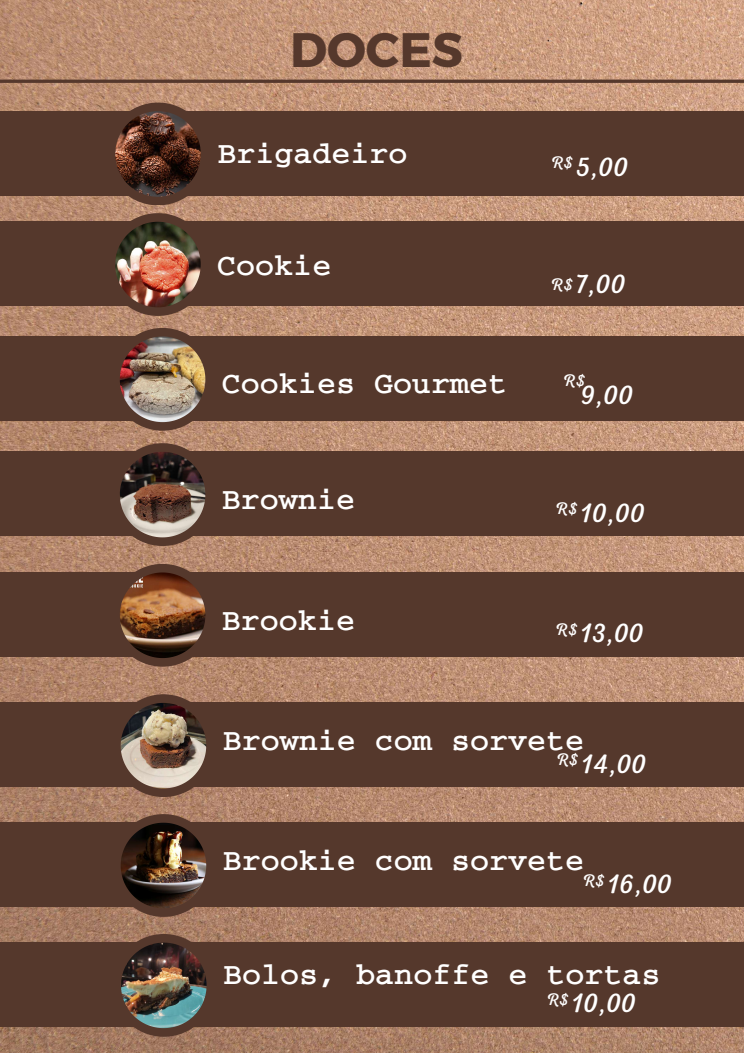
<style>
.page{position:relative;width:744px;height:1053px;background:#fff}
.page>*{position:absolute;margin:0;border:0;box-sizing:border-box;transform-origin:0 0}
.t1{font:700 48.28px "Montserrat";color:#55382c}
.t2{font:31.72px "Courier BOLD";color:#fff}
.t3{font:28.08px "RTL Adam Script Regular";color:#fff}
.t4{font:17px "RTL Adam Script Regular";color:#fff}
.s1{font-size:17px}
</style>
<div class="page">
<img style="left:0;top:0;width:744px;height:1052px">
<hr style="left:0;top:80px;width:744px;height:3px;background:#55382c">
<div style="left:0;top:111px;width:744px;height:84px;background:#55382c"></div>
<svg style="left:107px;top:103px;width:102px;height:102px"></svg>
<img style="left:115px;top:111px;width:86px;height:86px">
<div style="left:0;top:221px;width:744px;height:85px;background:#55382c"></div>
<svg style="left:107px;top:213px;width:102px;height:103px"></svg>
<img style="left:115px;top:222px;width:86px;height:85px">
<div style="left:0;top:336px;width:744px;height:85px;background:#55382c"></div>
<svg style="left:111px;top:328px;width:103px;height:102px"></svg>
<img style="left:120px;top:336px;width:85px;height:86px">
<div style="left:0;top:451px;width:744px;height:85px;background:#55382c"></div>
<svg style="left:111px;top:443px;width:103px;height:103px"></svg>
<img style="left:120px;top:452px;width:85px;height:85px">
<div style="left:0;top:702px;width:744px;height:85px;background:#55382c"></div>
<svg style="left:112px;top:694px;width:103px;height:103px"></svg>
<img style="left:121px;top:702px;width:85px;height:86px">
<div style="left:0;top:942px;width:744px;height:84px;background:#55382c"></div>
<svg style="left:112px;top:933px;width:103px;height:103px"></svg>
<img style="left:121px;top:942px;width:85px;height:86px">
<div style="left:0;top:572px;width:744px;height:84px;background:#55382c"></div>
<svg style="left:111px;top:564px;width:103px;height:102px"></svg>
<img style="left:120px;top:572px;width:85px;height:86px">
<div style="left:0;top:822px;width:744px;height:85px;background:#55382c"></div>
<svg style="left:112px;top:814px;width:103px;height:102px"></svg>
<img style="left:121px;top:822px;width:85px;height:86px">
<h1 class="t1" style="left:290px;top:19px;width:174px">DOCES</h1>
<p class="t2" style="left:217px;top:143px;width:192px">Brigadeiro</p>
<p class="t2" style="left:217px;top:255px;width:116px">Cookie</p>
<p class="t2" style="left:222px;top:372px;width:287px">Cookies Gourmet</p>
<p class="t2" style="left:222px;top:488px;width:135px">Brownie</p>
<p class="t2" style="left:222px;top:609px;width:135px">Brookie</p>
<p class="t3" style="left:550px;top:150px;width:79px"><sup>R$</sup> 5,00</p>
<p class="t3" style="left:550px;top:268px;width:77px"><span class="s1">R$</span> 7,00</p>
<p class="t4" style="left:563px;top:370px;width:24px">R$</p>
<p class="t3" style="left:581px;top:379px;width:54px">9,00</p>
<p class="t3" style="left:555px;top:496px;width:91px"><sup>R$</sup> 10,00</p>
<p class="t3" style="left:555px;top:616px;width:90px"><sup>R$</sup> 13,00</p>
<p class="t2" style="left:223px;top:729px;width:363px">Brownie com sorvete</p>
<p class="t3" style="left:556px;top:747px;width:92px"><sup>R$</sup> 14,00</p>
<p class="t2" style="left:223px;top:849px;width:363px">Brookie com sorvete</p>
<p class="t3" style="left:582px;top:867px;width:91px"><sup>R$</sup> 16,00</p>
<p class="t2" style="left:223px;top:963px;width:439px">Bolos, banoffe e tortas</p>
<p class="t3" style="left:546px;top:986px;width:91px"><sup>R$</sup> 10,00</p>
</div>
